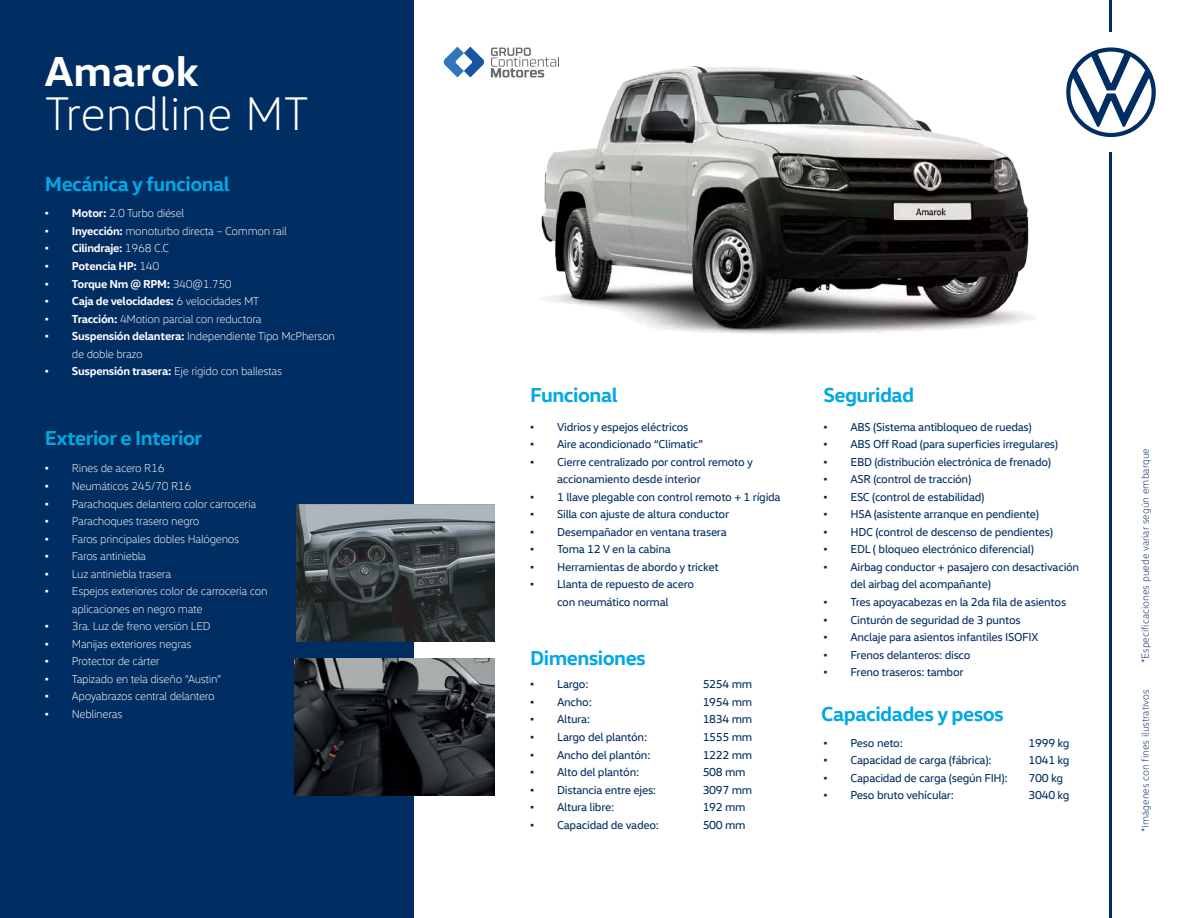
<style>
.page{position:relative;width:1188px;height:918px;background:#fff}
.page>*{position:absolute;margin:0;border:0;box-sizing:border-box;transform-origin:0 0}
.t1{font:300 48px "VW Head";color:#fff}
.t2{font:700 42.6px "VW Head";color:#fff}
.t3{font:700 20.55px "VW Head";letter-spacing:-.025em;color:#00a8e4}
.t4{font:11.7px/17.5px "VW Head";letter-spacing:-.025em;color:#002d62}
.t5{font:300 11.7px/17.5px "VW Head";letter-spacing:-.025em;color:#fff}
.t6{font:700 11.7px "VW Head";letter-spacing:-.025em;color:#fff}
.t7{font:300 10.5px "VW Head";color:#002d62}
.s1{font-family:"Times New Roman";font-weight:400}
.s2{font-weight:700}
.s3{font-weight:300}
.s4{font-family:"Times New Roman"}
</style>
<div class="page">
<div style="left:0;top:0;width:414px;height:918px;background:#002d62"></div>
<svg style="left:1083px;top:47px;width:73px;height:90px"></svg>
<hr style="left:1109px;top:0;width:3px;height:32px;background:#002d62">
<hr style="left:1109px;top:153px;width:3px;height:765px;background:#002d62">
<svg style="left:443px;top:47px;width:41px;height:30px"></svg>
<img style="left:295px;top:659px;width:199px;height:136px">
<img style="left:297px;top:504px;width:197px;height:137px">
<img style="left:491px;top:47px;width:592px;height:287px">
<h2 class="t2" style="left:45px;top:43px;width:155px">Amarok</h2>
<h1 class="t1" style="left:45px;top:86px;width:266px">Trendline MT</h1>
<h3 class="t3" style="left:45px;top:170px;width:186px">Mecánica y funcional</h3>
<p class="t5" style="left:45px;top:205px;width:141px"><span class="s1">▪</span> <span class="s2">Motor:</span> 2.0 Turbo diésel</p>
<p class="t5" style="left:45px;top:222px;width:243px"><span class="s1">▪</span> <span class="s2">Inyección:</span> monoturbo directa – Common rail</p>
<p class="t6" style="left:45px;top:241px;width:126px"><span class="s1">▪</span> Cilindraje: <span class="s3">1968 C.C</span></p>
<p class="t6" style="left:45px;top:258px;width:116px"><span class="s1">▪</span> Potencia HP: <span class="s3">140</span></p>
<p class="t6" style="left:45px;top:276px;width:188px"><span class="s1">▪</span> Torque Nm @ RPM: <span class="s3">340@1.750</span></p>
<p class="t6" style="left:45px;top:293px;width:216px"><span class="s1">▪</span> Caja de velocidades: <span class="s3">6 velocidades MT</span></p>
<p class="t5" style="left:45px;top:310px;width:218px"><span class="s1">▪</span> <span class="s2">Tracción:</span> 4Motion parcial con reductora</p>
<p class="t5" style="left:72px;top:327px;width:265px;text-indent:-27px"><span class="s1">▪</span> <span class="s2">Suspensión delantera:</span> Independiente Tipo McPherson de doble brazo</p>
<p class="t5" style="left:45px;top:362px;width:239px"><span class="s1">▪</span> <span class="s2">Suspensión trasera:</span> Eje rígido con ballestas</p>
<h3 class="t3" style="left:45px;top:424px;width:159px">Exterior e Interior</h3>
<p class="t5" style="left:45px;top:460px;width:121px"><span class="s1">▪</span> Rines de acero R16</p>
<p class="t5" style="left:45px;top:477px;width:148px"><span class="s1">▪</span> Neumáticos 245/70 R16</p>
<p class="t5" style="left:45px;top:495px;width:213px"><span class="s1">▪</span> Parachoques delantero color carrocería</p>
<p class="t5" style="left:45px;top:512px;width:156px"><span class="s1">▪</span> Parachoques trasero negro</p>
<p class="t5" style="left:45px;top:530px;width:196px"><span class="s1">▪</span> Faros principales dobles Halógenos</p>
<p class="t5" style="left:45px;top:547px;width:103px"><span class="s1">▪</span> Faros antiniebla</p>
<p class="t5" style="left:45px;top:565px;width:128px"><span class="s1">▪</span> Luz antiniebla trasera</p>
<p class="t5" style="left:72px;top:582px;width:197px;text-indent:-27px"><span class="s1">▪</span> Espejos exteriores color de carrocería con aplicaciones en negro mate</p>
<p class="t5" style="left:45px;top:617px;width:167px"><span class="s1">▪</span> 3ra. Luz de freno versión LED</p>
<p class="t5" style="left:45px;top:635px;width:148px"><span class="s1">▪</span> Manijas exteriores negras</p>
<p class="t5" style="left:45px;top:652px;width:116px"><span class="s1">▪</span> Protector de cárter</p>
<p class="t5" style="left:45px;top:670px;width:178px"><span class="s1">▪</span> Tapizado en tela diseño “Austin”</p>
<p class="t5" style="left:45px;top:687px;width:171px"><span class="s1">▪</span> Apoyabrazos central delantero</p>
<p class="t5" style="left:45px;top:705px;width:79px"><span class="s1">▪</span> Neblineras</p>
<h3 class="t3" style="left:530px;top:382px;width:89px">Funcional</h3>
<h3 class="t3" style="left:824px;top:381px;width:92px">Seguridad</h3>
<p class="t4" style="left:530px;top:418px;width:160px"><span class="s4">▪</span> Vidrios y espejos eléctricos</p>
<p class="t4" style="left:530px;top:435px;width:175px"><span class="s4">▪</span> Aire acondicionado “Climatic”</p>
<p class="t4" style="left:557px;top:453px;width:197px;text-indent:-27px"><span class="s4">▪</span> Cierre centralizado por control remoto y accionamiento desde interior</p>
<p class="t4" style="left:530px;top:488px;width:252px"><span class="s4">▪</span> 1 llave plegable con control remoto + 1 rígida</p>
<p class="t4" style="left:530px;top:505px;width:201px"><span class="s4">▪</span> Silla con ajuste de altura conductor</p>
<p class="t4" style="left:530px;top:523px;width:198px"><span class="s4">▪</span> Desempañador en ventana trasera</p>
<p class="t4" style="left:530px;top:540px;width:142px"><span class="s4">▪</span> Toma 12 V en la cabina</p>
<p class="t4" style="left:530px;top:558px;width:190px"><span class="s4">▪</span> Herramientas de abordo y tricket</p>
<p class="t4" style="left:530px;top:575px;width:166px;text-align:center"><span class="s4">▪</span> Llanta de repuesto de acero con neumático normal</p>
<h3 class="t3" style="left:530px;top:645px;width:117px">Dimensiones</h3>
<p class="t4" style="left:530px;top:675px;width:60px"><span class="s4">▪</span> Largo:</p>
<p class="t4" style="left:530px;top:693px;width:63px"><span class="s4">▪</span> Ancho:</p>
<p class="t4" style="left:530px;top:710px;width:62px"><span class="s4">▪</span> Altura:</p>
<p class="t4" style="left:530px;top:728px;width:119px"><span class="s4">▪</span> Largo del plantón:</p>
<p class="t4" style="left:530px;top:745px;width:122px"><span class="s4">▪</span> Ancho del plantón:</p>
<p class="t4" style="left:530px;top:763px;width:111px"><span class="s4">▪</span> Alto del plantón:</p>
<p class="t4" style="left:530px;top:781px;width:127px"><span class="s4">▪</span> Distancia entre ejes:</p>
<p class="t4" style="left:530px;top:798px;width:86px"><span class="s4">▪</span> Altura libre:</p>
<p class="t4" style="left:530px;top:816px;width:130px"><span class="s4">▪</span> Capacidad de vadeo:</p>
<p class="t4" style="left:703px;top:675px;width:51px">5254 mm<br>1954 mm<br>1834 mm<br>1555 mm<br>1222 mm<br>508 mm<br>3097 mm<br>192 mm<br>500 mm</p>
<p class="t4" style="left:824px;top:418px;width:210px"><span class="s4">▪</span> ABS (Sistema antibloqueo de ruedas)</p>
<p class="t4" style="left:824px;top:435px;width:236px"><span class="s4">▪</span> ABS Off Road (para superficies irregulares)</p>
<p class="t4" style="left:824px;top:453px;width:229px"><span class="s4">▪</span> EBD (distribución electrónica de frenado)</p>
<p class="t4" style="left:824px;top:470px;width:149px"><span class="s4">▪</span> ASR (control de tracción)</p>
<p class="t4" style="left:824px;top:488px;width:163px"><span class="s4">▪</span> ESC (control de estabilidad)</p>
<p class="t4" style="left:824px;top:505px;width:217px"><span class="s4">▪</span> HSA (asistente arranque en pendiente)</p>
<p class="t4" style="left:824px;top:523px;width:231px"><span class="s4">▪</span> HDC (control de descenso de pendientes)</p>
<p class="t4" style="left:824px;top:540px;width:212px"><span class="s4">▪</span> EDL ( bloqueo electrónico diferencial)</p>
<p class="t4" style="left:851px;top:558px;width:230px;text-indent:-27px"><span class="s4">▪</span> Airbag conductor + pasajero con desactivación del airbag del acompañante)</p>
<p class="t4" style="left:824px;top:593px;width:244px"><span class="s4">▪</span> Tres apoyacabezas en la 2da fila de asientos</p>
<p class="t4" style="left:824px;top:610px;width:199px"><span class="s4">▪</span> Cinturón de seguridad de 3 puntos</p>
<p class="t4" style="left:824px;top:628px;width:216px"><span class="s4">▪</span> Anclaje para asientos infantiles ISOFIX</p>
<p class="t4" style="left:824px;top:646px;width:149px"><span class="s4">▪</span> Frenos delanteros: disco</p>
<p class="t4" style="left:824px;top:663px;width:142px"><span class="s4">▪</span> Freno traseros: tambor</p>
<h3 class="t3" style="left:821px;top:701px;width:184px">Capacidades y pesos</h3>
<p class="t4" style="left:824px;top:734px;width:81px"><span class="s4">▪</span> Peso neto:</p>
<p class="t4" style="left:824px;top:751px;width:170px"><span class="s4">▪</span> Capacidad de carga (fábrica):</p>
<p class="t4" style="left:824px;top:769px;width:186px"><span class="s4">▪</span> Capacidad de carga (según FIH):</p>
<p class="t4" style="left:824px;top:786px;width:132px"><span class="s4">▪</span> Peso bruto vehícular:</p>
<p class="t4" style="left:1029px;top:734px;width:43px">1999 kg<br>1041 kg<br>700 kg<br>3040 kg</p>
<p class="t7" style="left:1139px;top:663px;width:217px;rotate:-90deg">*Especificaciones puede variar según embarque</p>
<p class="t7" style="left:1139px;top:832px;width:144px;rotate:-90deg">*Imágenes con fines ilustrativos</p>
</div>
